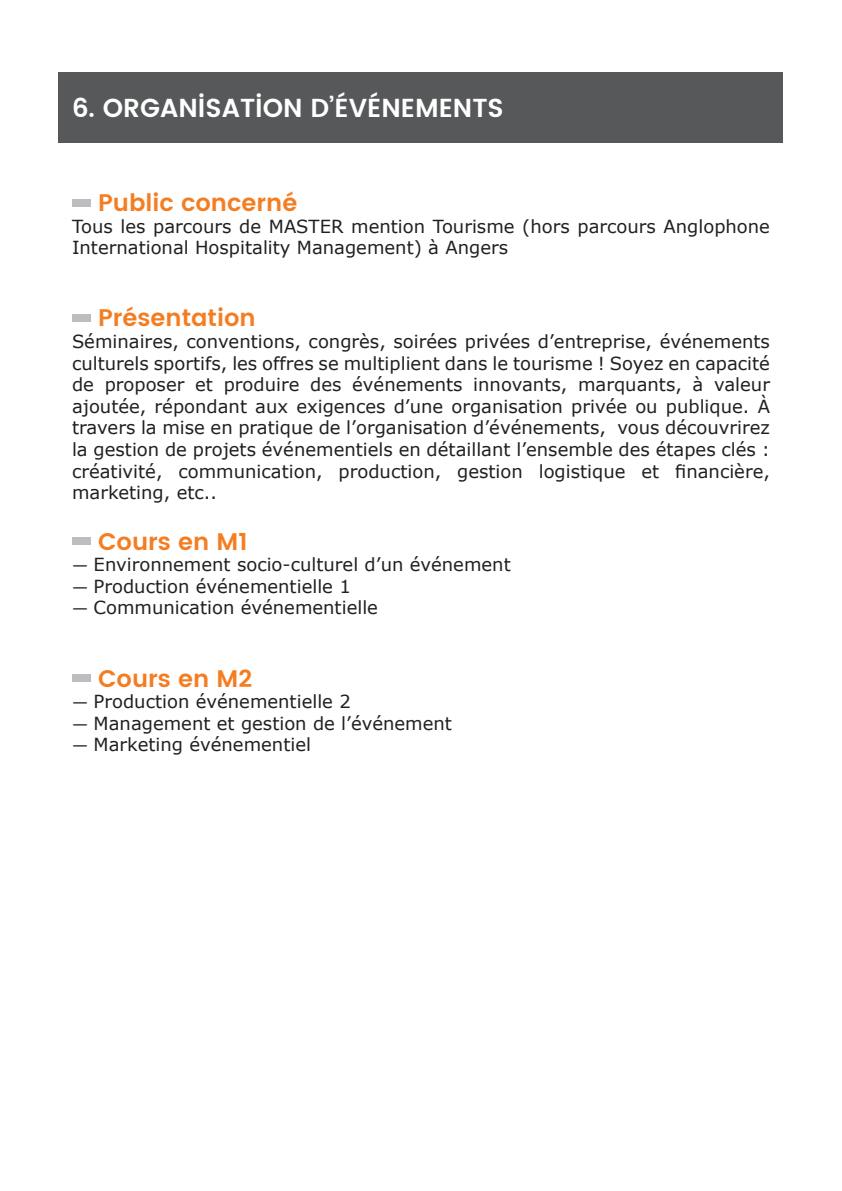
<style>
.page{position:relative;width:842px;height:1191px;background:#fff}
.page>*{position:absolute;margin:0;border:0;box-sizing:border-box;transform-origin:0 0}
.t1{font:700 26px "UA Poppins Titre";color:#fff}
.t2{font:700 24px "UA Poppins Texte";color:#f47d21}
.t3{font:18px/21.6px "Verdana";color:#231f20}
.s1{font-size:16px}
</style>
<div class="page">
<div style="left:59px;top:72px;width:724px;height:71px;background:#57585a"></div>
<div style="left:72px;top:199px;width:19px;height:8px;background:#bcbdc0"></div>
<div style="left:72px;top:314px;width:19px;height:8px;background:#bcbdc0"></div>
<div style="left:72px;top:537px;width:19px;height:8px;background:#bcbdc0"></div>
<div style="left:72px;top:674px;width:19px;height:8px;background:#bcbdc0"></div>
<p class="t1" style="left:72px;top:92px;width:433px">6. ORGANISATION D’ÉVÉNEMENTS</p>
<p class="t2" style="left:98px;top:185px;width:201px">Public concerné</p>
<p class="t3" style="left:72px;top:216px;width:699px">Tous les parcours de MASTER mention Tourisme (hors parcours Anglophone<br>International Hospitality Management) à Angers</p>
<p class="t2" style="left:98px;top:300px;width:159px">Présentation</p>
<p class="t3" style="left:72px;top:331px;width:699px;text-align:justify">Séminaires, conventions, congrès, soirées privées d’entreprise, événements culturels sportifs, les offres se multiplient dans le tourisme ! Soyez en capacité de proposer et produire des événements innovants, marquants, à valeur ajoutée, répondant aux exigences d’une organisation privée ou publique. À travers la mise en pratique de l’organisation d’événements, vous découvrirez la gestion de projets événementiels en détaillant l’ensemble des étapes clés :</p>
<p class="t3" style="left:72px;top:460px;width:699px">créativité, communication, production, gestion logistique et financière, marketing, etc..</p>
<p class="t2" style="left:98px;top:523px;width:151px">Cours en M1</p>
<p class="t3" style="left:72px;top:554px;width:440px"><span class="s1">—</span> Environnement socio-culturel d’un événement</p>
<p class="t3" style="left:72px;top:576px;width:280px"><span class="s1">—</span> Production événementielle 1</p>
<p class="t3" style="left:72px;top:597px;width:307px"><span class="s1">—</span> Communication événementielle</p>
<p class="t2" style="left:98px;top:660px;width:155px">Cours en M2</p>
<p class="t3" style="left:72px;top:691px;width:280px"><span class="s1">—</span> Production événementielle 2</p>
<p class="t3" style="left:72px;top:712px;width:382px"><span class="s1">—</span> Management et gestion de l’événement</p>
<p class="t3" style="left:72px;top:734px;width:241px"><span class="s1">—</span> Marketing événementiel</p>
</div>
